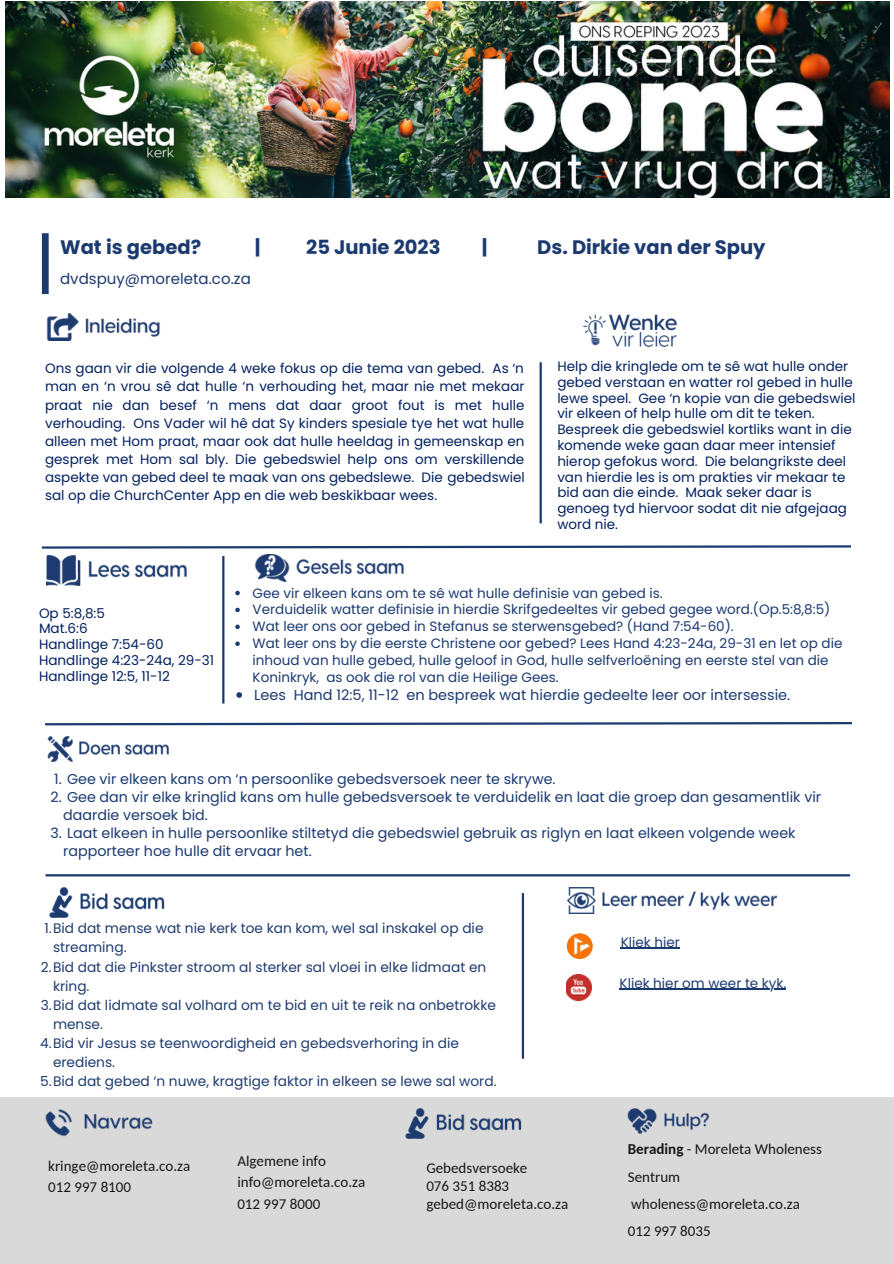
<style>
.page{position:relative;width:894px;height:1264px;background:#fff}
.page>*{position:absolute;margin:0;border:0;box-sizing:border-box;transform-origin:0 0}
.t1{font:700 19.5px "Poppins";color:#1b3a70}
.t2{font:15px/27px "Carlito";color:#171717}
.t3{font:15px "Poppins";color:#1b3a70}
.t4{font:14.55px "Poppins";color:#1b3a70}
.t5{font:14.25px/18px "Poppins";color:#1b3a70}
.t6{font:13.8px/19.2px "Poppins";color:#1d3b70}
.t7{font:13.5px/15.8px "Poppins";color:#002060}
.t8{font:13.5px/17px "Poppins";color:#1b3a70}
.s1{font-weight:700}
</style>
<div class="page">
<img style="left:5px;top:1px;width:884px;height:196px">
<svg style="left:42px;top:233px;width:7px;height:61px"></svg>
<img style="left:583px;top:314px;width:94px;height:33px">
<img style="left:47px;top:314px;width:113px;height:26px">
<div style="left:0;top:1097px;width:893px;height:166px;background:#d9d9d9"></div>
<img style="left:47px;top:556px;width:140px;height:29px">
<img style="left:405px;top:1108px;width:120px;height:30px">
<img style="left:627px;top:1108px;width:86px;height:25px">
<hr style="left:539px;top:362px;width:2px;height:161px;background:#1b3a70">
<svg style="left:41px;top:545px;width:810px;height:4px"></svg>
<img style="left:45px;top:1108px;width:112px;height:28px">
<svg style="left:235px;top:591px;width:5px;height:4px"></svg>
<svg style="left:235px;top:607px;width:5px;height:5px"></svg>
<svg style="left:235px;top:624px;width:5px;height:5px"></svg>
<svg style="left:235px;top:641px;width:5px;height:5px"></svg>
<svg style="left:236px;top:692px;width:6px;height:5px"></svg>
<img style="left:254px;top:554px;width:150px;height:27px">
<img style="left:47px;top:736px;width:122px;height:25px">
<img style="left:566px;top:933px;width:26px;height:25px">
<img style="left:566px;top:974px;width:25px;height:26px">
<hr style="left:620px;top:947px;width:59px;height:1px;background:#1b3a70">
<hr style="left:619px;top:988px;width:167px;height:1px;background:#1b3a70">
<img style="left:566px;top:888px;width:212px;height:25px">
<hr style="left:45px;top:874px;width:804px;height:2px;background:#1b3a70">
<hr style="left:521px;top:893px;width:3px;height:165px;background:#1b3a70">
<hr style="left:222px;top:556px;width:2px;height:147px;background:#1b3a70">
<svg style="left:45px;top:722px;width:807px;height:4px"></svg>
<img style="left:49px;top:888px;width:116px;height:29px">
<p class="t1" style="left:60px;top:233px;width:142px">Wat is gebed?</p>
<p class="t1" style="left:255px;top:233px;width:7px">|</p>
<p class="t1" style="left:306px;top:233px;width:136px">25 Junie 2023</p>
<p class="t1" style="left:482px;top:233px;width:7px">|</p>
<p class="t1" style="left:537px;top:233px;width:230px">Ds. Dirkie van der Spuy</p>
<p class="t3" style="left:60px;top:268px;width:192px">dvdspuy@moreleta.co.za</p>
<p class="t7" style="left:45px;top:360px;width:481px;line-height:18px;text-align:justify">Ons gaan vir die volgende 4 weke fokus op die tema van gebed. As ‘n man en ‘n vrou sê dat hulle ‘n verhouding het, maar nie met mekaar praat nie dan besef ‘n mens dat daar groot fout is met hulle verhouding. Ons Vader wil hê dat Sy kinders spesiale tye het wat hulle alleen met Hom praat, maar ook dat hulle heeldag in gemeenskap en gesprek met Hom sal bly. Die gebedswiel help ons om verskillende aspekte van gebed deel te maak van ons gebedslewe. Die gebedswiel sal op die ChurchCenter App en die web beskikbaar wees.</p>
<p class="t7" style="left:557px;top:358px;width:299px">Help die kringlede om te sê wat hulle onder gebed verstaan en watter rol gebed in hulle lewe speel. Gee ‘n kopie van die gebedswiel vir elkeen of help hulle om dit te teken.</p>
<p class="t7" style="left:557px;top:421px;width:296px">Bespreek die gebedswiel kortliks want in die komende weke gaan daar meer intensief hierop gefokus word. Die belangrikste deel van hierdie les is om prakties vir mekaar te bid aan die einde. Maak seker daar is genoeg tyd hiervoor sodat dit nie afgejaag word nie.</p>
<p class="t7" style="left:39px;top:605px;width:67px">Op 5:8,8:5</p>
<p class="t7" style="left:39px;top:621px;width:50px">Mat.6:6</p>
<p class="t7" style="left:39px;top:636px;width:126px">Handlinge 7:54-60</p>
<p class="t7" style="left:39px;top:652px;width:177px">Handlinge 4:23-24a, 29-31</p>
<p class="t7" style="left:39px;top:668px;width:132px">Handlinge 12:5, 11-12</p>
<p class="t8" style="left:252px;top:584px;width:411px">Gee vir elkeen kans om te sê wat hulle definisie van gebed is.</p>
<p class="t8" style="left:252px;top:601px;width:579px">Verduidelik watter definisie in hierdie Skrifgedeeltes vir gebed gegee word.(Op.5:8,8:5)</p>
<p class="t8" style="left:252px;top:618px;width:482px">Wat leer ons oor gebed in Stefanus se sterwensgebed? (Hand 7:54-60).</p>
<p class="t8" style="left:252px;top:635px;width:591px">Wat leer ons by die eerste Christene oor gebed? Lees Hand 4:23-24a, 29-31 en let op die inhoud van hulle gebed, hulle geloof in God, hulle selfverloëning en eerste stel van die<br>Koninkryk, as ook die rol van die Heilige Gees.</p>
<p class="t4" style="left:254px;top:684px;width:537px">Lees Hand 12:5, 11-12 en bespreek wat hierdie gedeelte leer oor intersessie.</p>
<p class="t5" style="left:54px;top:770px;width:502px">1. Gee vir elkeen kans om ‘n persoonlike gebedsversoek neer te skrywe.</p>
<p class="t5" style="left:63px;top:788px;width:759px;text-indent:-13px">2. Gee dan vir elke kringlid kans om hulle gebedsversoek te verduidelik en laat die groep dan gesamentlik vir daardie versoek bid.</p>
<p class="t5" style="left:63px;top:824px;width:733px;text-indent:-13px">3. Laat elkeen in hulle persoonlike stiltetyd die gebedswiel gebruik as riglyn en laat elkeen volgende week rapporteer hoe hulle dit ervaar het.</p>
<p class="t6" style="left:53px;top:918px;width:432px;text-indent:-9px">1.Bid dat mense wat nie kerk toe kan kom, wel sal inskakel op die streaming.</p>
<p class="t6" style="left:53px;top:957px;width:434px;text-indent:-12px">2.Bid dat die Pinkster stroom al sterker sal vloei in elke lidmaat en kring.</p>
<p class="t6" style="left:53px;top:995px;width:444px;text-indent:-12px">3.Bid dat lidmate sal volhard om te bid en uit te reik na onbetrokke mense.</p>
<p class="t6" style="left:53px;top:1033px;width:407px;text-indent:-13px">4.Bid vir Jesus se teenwoordigheid en gebedsverhoring in die erediens.</p>
<p class="t6" style="left:40px;top:1071px;width:458px">5.Bid dat gebed ‘n nuwe, kragtige faktor in elkeen se lewe sal word.</p>
<p class="t2" style="left:48px;top:1153px;width:144px">kringe@moreleta.co.za</p>
<p class="t2" style="left:48px;top:1175px;width:84px">012 997 8100</p>
<p class="t2" style="left:237px;top:1148px;width:90px">Algemene info</p>
<p class="t2" style="left:237px;top:1169px;width:129px">info@moreleta.co.za</p>
<p class="t2" style="left:237px;top:1191px;width:84px">012 997 8000</p>
<p class="t2" style="left:426px;top:1155px;width:103px">Gebedsversoeke</p>
<p class="t2" style="left:426px;top:1173px;width:84px">076 351 8383</p>
<p class="t2" style="left:426px;top:1191px;width:143px">gebed@moreleta.co.za</p>
<p class="t8" style="left:620px;top:933px;width:61px">Kliek hier</p>
<p class="t8" style="left:619px;top:974px;width:168px">Kliek hier om weer te kyk.</p>
<p class="t2" style="left:627px;top:1137px;width:196px"><span class="s1">Berading</span> - Moreleta Wholeness<br>Sentrum</p>
<p class="t2" style="left:631px;top:1191px;width:170px">wholeness@moreleta.co.za</p>
<p class="t2" style="left:627px;top:1218px;width:84px">012 997 8035</p>
</div>
